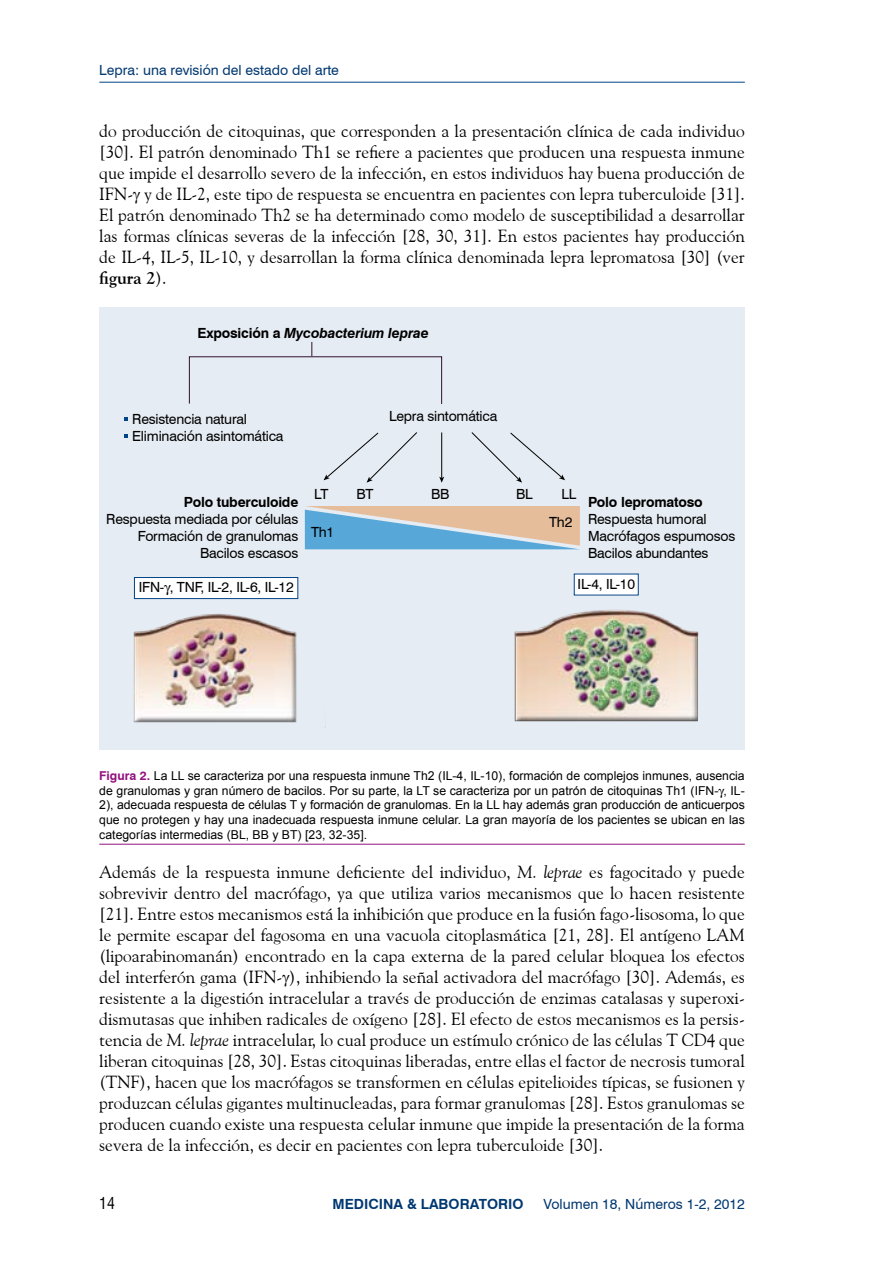
<style>
.page{position:relative;width:869px;height:1265px;background:#fff}
.page>*{position:absolute;margin:0;border:0;box-sizing:border-box;transform-origin:0 0}
.t1{font:17.5px/21px "Goudy Old Style BT";color:#000;text-align:justify}
.t2{font:condensed 15.75px "Swiss 721 BT";color:#000}
.t3{font:14px/16.8px "Swiss 721 BT";letter-spacing:-.015em;color:#000}
.t4{font:14px "Swiss 721 BT";color:#003871}
.t5{font:700 14px "Swiss 721 BT";letter-spacing:-.015em;color:#000}
.t6{font:italic 700 14px "Swiss 721 BT";letter-spacing:-.015em;color:#000}
.t7{font:700 14px "Swiss 721 BT";color:#003871}
.t8{font:12.25px/14.7px "Arial";color:#000;text-align:justify}
.s1{font-weight:700}
.s2{font-style:normal}
.s3{font-family:"Swiss 721 BT";font-weight:700;color:#93117e}
.s4{font-style:italic}
</style>
<div class="page">
<hr style="left:99px;top:82px;width:645px;height:1px;background:#004387">
<hr style="left:99px;top:844px;width:645px;height:1px;background:#93117e">
<div style="left:99px;top:307px;width:645px;height:443px;background:#e6ecf3"></div>
<img style="left:133px;top:587px;width:566px;height:140px">
<svg style="left:305px;top:506px;width:274px;height:43px;background:#a4b6be"></svg>
<svg style="left:323px;top:432px;width:94px;height:51px"></svg>
<svg style="left:471px;top:432px;width:94px;height:51px"></svg>
<hr style="left:441px;top:432px;width:1px;height:46px;background:#000">
<svg style="left:439px;top:477px;width:5px;height:6px"></svg>
<div style="left:134px;top:578px;width:164px;height:21px;background:#fff"></div>
<div style="left:134px;top:577px;width:164px;height:22px;border:1px solid #004387"></div>
<div style="left:574px;top:574px;width:64px;height:21px;background:#fff"></div>
<svg style="left:124px;top:417px;width:4px;height:4px"></svg>
<svg style="left:124px;top:434px;width:4px;height:3px"></svg>
<svg style="left:311px;top:342px;width:1px;height:14px"></svg>
<p class="t4" style="left:99px;top:62px;width:241px">Lepra: una revisión del estado del arte</p>
<p class="t1" style="left:99px;top:120px;width:646px">do producción de citoquinas, que corresponden a la presentación clínica de cada individuo [30]. El patrón denominado Th1 se refiere a pacientes que producen una respuesta inmune que impide el desarrollo severo de la infección, en estos individuos hay buena producción de IFN- y de IL-2, este tipo de respuesta se encuentra en pacientes con lepra tuberculoide [31].<br>El patrón denominado Th2 se ha determinado como modelo de susceptibilidad a desarrollar las formas clínicas severas de la infección [28, 30, 31]. En estos pacientes hay producción de IL-4, IL-5, IL-10, y desarrollan la forma clínica denominada lepra lepromatosa [30] (ver <span class="s1">figura 2</span>).</p>
<p class="t6" style="left:197px;top:324px;width:233px"><span class="s2">Exposición a</span> Mycobacterium leprae</p>
<p class="t3" style="left:132px;top:410px;width:153px">Resistencia natural<br>Eliminación asintomática</p>
<p class="t3" style="left:389px;top:407px;width:110px">Lepra sintomática</p>
<p class="t3" style="left:314px;top:486px;width:16px">LT</p>
<p class="t3" style="left:356px;top:486px;width:19px">BT</p>
<p class="t3" style="left:431px;top:486px;width:20px">BB</p>
<p class="t3" style="left:516px;top:486px;width:18px">BL</p>
<p class="t3" style="left:549px;top:480px;width:29px;line-height:28px;text-align:right">LL<br>Th2</p>
<p class="t3" style="left:311px;top:523px;width:25px">Th1</p>
<p class="t5" style="left:587px;top:494px;width:116px">Polo lepromatoso</p>
<p class="t3" style="left:587px;top:510px;width:149px">Respuesta humoral<br>Macrófagos espumosos<br>Bacilos abundantes</p>
<p class="t5" style="left:184px;top:494px;width:116px">Polo tuberculoide</p>
<p class="t3" style="left:106px;top:510px;width:193px;text-align:right">Respuesta mediada por células<br>Formación de granulomas<br>Bacilos escasos</p>
<p class="t3" style="left:139px;top:579px;width:156px">IFN- , TNF, IL-2, IL-6, IL-12</p>
<p class="t3" style="left:577px;top:575px;width:59px">IL-4, IL-10</p>
<p class="t8" style="left:99px;top:768px;width:646px"><span class="s3">Figura 2.</span> La LL se caracteriza por una respuesta inmune Th2 (IL-4, IL-10), formación de complejos inmunes, ausencia de granulomas y gran número de bacilos. Por su parte, la LT se caracteriza por un patrón de citoquinas Th1 (IFN- , IL-2), adecuada respuesta de células T y formación de granulomas. En la LL hay además gran producción de anticuerpos que no protegen y hay una inadecuada respuesta inmune celular. La gran mayoría de los pacientes se ubican en las categorías intermedias (BL, BB y BT) [23, 32-35].</p>
<p class="t1" style="left:99px;top:861px;width:646px">Además de la respuesta inmune deficiente del individuo, <span class="s4">M. leprae</span> es fagocitado y puede sobrevivir dentro del macrófago, ya que utiliza varios mecanismos que lo hacen resistente [21]. Entre estos mecanismos está la inhibición que produce en la fusión fago-lisosoma, lo que le permite escapar del fagosoma en una vacuola citoplasmática [21, 28]. El antígeno LAM (lipoarabinomanán) encontrado en la capa externa de la pared celular bloquea los efectos del interferón gama (IFN- ), inhibiendo la señal activadora del macrófago [30]. Además, es resistente a la digestión intracelular a través de producción de enzimas catalasas y superoxi&shy;dismutasas que inhiben radicales de oxígeno [28]. El efecto de estos mecanismos es la persis&shy;tencia de <span class="s4">M. leprae</span> intracelular, lo cual produce un estímulo crónico de las células T CD4 que liberan citoquinas [28, 30]. Estas citoquinas liberadas, entre ellas el factor de necrosis tumoral (TNF), hacen que los macrófagos se transformen en células epitelioides típicas, se fusionen y produzcan células gigantes multinucleadas, para formar granulomas [28]. Estos granulomas se producen cuando existe una respuesta celular inmune que impide la presentación de la forma severa de la infección, es decir en pacientes con lepra tuberculoide [30].</p>
<p class="t2" style="left:99px;top:1194px;width:17px">14</p>
<p class="t7" style="left:332px;top:1196px;width:192px">MEDICINA &amp; LABORATORIO</p>
<p class="t4" style="left:543px;top:1196px;width:203px">Volumen 18, Números 1-2, 2012</p>
</div>
